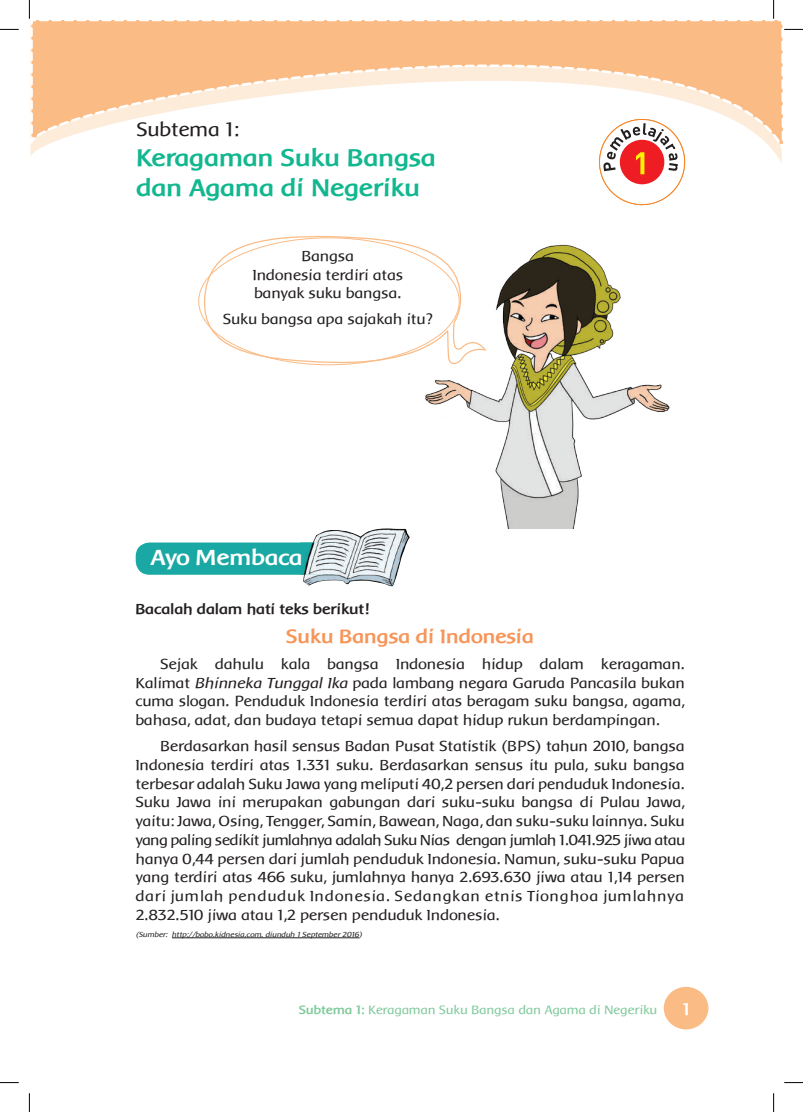
<style>
.page{position:relative;width:803px;height:1112px;background:#fff}
.page>*{position:absolute;margin:0;border:0;box-sizing:border-box;transform-origin:0 0}
.t1{font:700 25px/30px "Baar Metanoia";color:#12b790}
.t2{font:700 22.75px "Baar Metanoia";color:#fff}
.t3{font:700 20px "Baar Metanoia";color:#f79559}
.t4{font:20px "Baar Metanoia";color:#231f20}
.t5{font:700 17.5px "Baar Metanoia";color:#fff}
.t6{font:15px/18.8px "Baar Metanoia";color:#231f20;text-align:justify}
.t7{font:700 15px "Baar Metanoia";color:#231f20}
.t8{font:12.5px "Baar Metanoia";color:#80ca9c}
.t9{font:italic 7.5px "Baar Metanoia";color:#231f20}
.s1{font-style:italic}
.s2{font-weight:700}
</style>
<div class="page">
<svg style="left:30px;top:20px;width:753px;height:139px"></svg>
<div style="left:664px;top:986px;width:44px;height:43px;background:#fbbb85;border-radius:50%"></div>
<img style="left:488px;top:244px;width:182px;height:284px">
<div style="left:599px;top:119px;width:85px;height:85px;background:#fff;border-radius:50%"></div>
<div style="left:620px;top:140px;width:44px;height:44px;background:#ee1d23;border-radius:50%"></div>
<svg style="left:603px;top:123px;width:75px;height:51px"></svg>
<svg style="left:202px;top:235px;width:286px;height:704px"></svg>
<hr style="left:172px;top:937px;width:187px;height:1px;background:#231f20">
<div style="left:136px;top:542px;width:210px;height:32px;background:#19a8a3;border-radius:14px"></div>
<img style="left:303px;top:528px;width:107px;height:58px">
<svg style="left:0;top:29px;width:19px;height:1px"></svg>
<svg style="left:780px;top:24px;width:23px;height:118px"></svg>
<svg style="left:0;top:1082px;width:19px;height:1px"></svg>
<svg style="left:784px;top:1082px;width:19px;height:1px"></svg>
<svg style="left:29px;top:0;width:1px;height:19px"></svg>
<svg style="left:29px;top:1093px;width:1px;height:18px"></svg>
<svg style="left:38px;top:0;width:736px;height:21px"></svg>
<svg style="left:773px;top:1093px;width:1px;height:18px"></svg>
<h3 class="t4" style="left:137px;top:118px;width:104px">Subtema 1:</h3>
<h1 class="t1" style="left:137px;top:142px;width:301px">Keragaman Suku Bangsa dan Agama di Negeriku</h1>
<p class="t6" style="left:253px;top:246px;width:152px;text-align:center">Bangsa<br>Indonesia terdiri atas banyak suku bangsa.</p>
<p class="t6" style="left:223px;top:310px;width:211px">Suku bangsa apa sajakah itu?</p>
<h2 class="t2" style="left:151px;top:545px;width:153px">Ayo Membaca</h2>
<p class="t7" style="left:136px;top:600px;width:235px">Bacalah dalam hati teks berikut!</p>
<h3 class="t3" style="left:286px;top:625px;width:249px">Suku Bangsa di Indonesia</h3>
<p class="t6" style="left:136px;top:654px;width:551px;text-indent:25px">Sejak dahulu kala bangsa Indonesia hidup dalam keragaman.<br>Kalimat <span class="s1">Bhinneka Tunggal Ika</span> pada lambang negara Garuda Pancasila bukan cuma slogan. Penduduk Indonesia terdiri atas beragam suku bangsa, agama, bahasa, adat, dan budaya tetapi semua dapat hidup rukun berdampingan.</p>
<p class="t6" style="left:136px;top:736px;width:551px;text-indent:25px">Berdasarkan hasil sensus Badan Pusat Statistik (BPS) tahun 2010, bangsa Indonesia terdiri atas 1.331 suku. Berdasarkan sensus itu pula, suku bangsa terbesar adalah Suku Jawa yang meliputi 40,2 persen dari penduduk Indonesia.<br>Suku Jawa ini merupakan gabungan dari suku-suku bangsa di Pulau Jawa, yaitu: Jawa, Osing, Tengger, Samin, Bawean, Naga, dan suku-suku lainnya. Suku yang paling sedikit jumlahnya adalah Suku Nias dengan jumlah 1.041.925 jiwa atau hanya 0,44 persen dari jumlah penduduk Indonesia. Namun, suku-suku Papua yang terdiri atas 466 suku, jumlahnya hanya 2.693.630 jiwa atau 1,14 persen dari jumlah penduduk Indonesia. Sedangkan etnis Tionghoa jumlahnya 2.832.510 jiwa atau 1,2 persen penduduk Indonesia.</p>
<p class="t9" style="left:136px;top:930px;width:228px">(Sumber: http://bobo.kidnesia.com. diunduh 1 September 2016)</p>
<p class="t8" style="left:299px;top:1002px;width:360px"><span class="s2">Subtema 1:</span> Keragaman Suku Bangsa dan Agama di Negeriku</p>
<p class="t5" style="left:683px;top:999px;width:9px">1</p>
</div>
